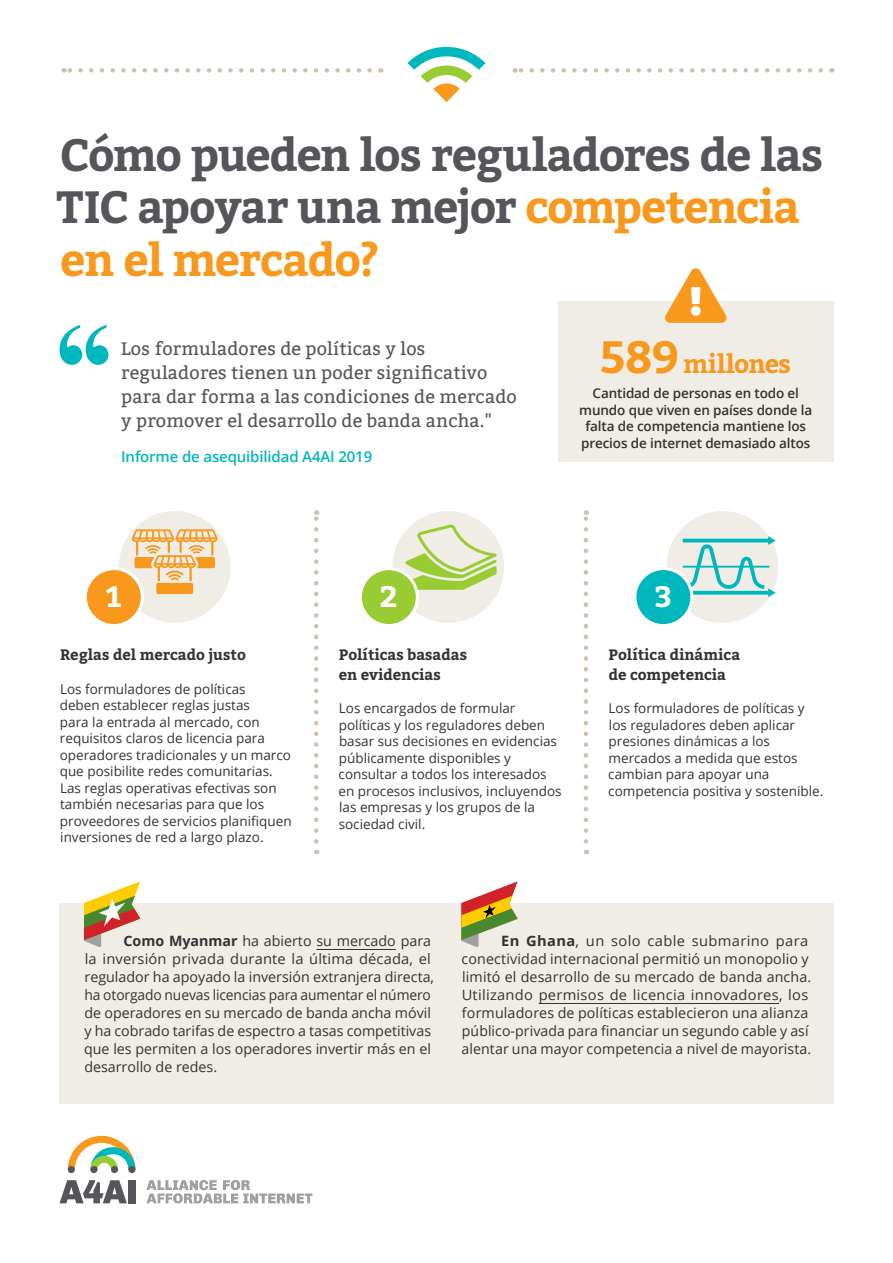
<style>
.page{position:relative;width:893px;height:1263px;background:#fff}
.page>*{position:absolute;margin:0;border:0;box-sizing:border-box;transform-origin:0 0}
.t1{font:700 45px/52.5px "Bitter";letter-spacing:-.025em;color:#55565a}
.t2{font:700 29.4px "Bitter";color:#fff}
.t3{font:700 25.5px "Bitter";letter-spacing:-.015em;color:#f8981d}
.t4{font:18px/24px "Bitter";letter-spacing:.01em;color:#55565a}
.t5{font:700 15px/19.5px "Bitter";color:#333}
.t6{font:600 15px "Open Sans";letter-spacing:-.01em;color:#00b7bd}
.t7{font:14.25px/18px "Open Sans";letter-spacing:.005em;color:#333}
.t8{font:13.5px/16.5px "Open Sans";color:#333}
.t9{font:600 13.5px/16.5px "Open Sans";letter-spacing:-.01em;color:#333;text-align:center}
.s1{color:#f8981d}
.s2{font-size:45px}
.s3{font-weight:700}
</style>
<div class="page">
<svg style="left:60px;top:325px;width:48px;height:40px"></svg>
<div style="left:60px;top:902px;width:774px;height:201px;background:#f0ede7"></div>
<hr style="left:316px;top:949px;width:80px;height:1px;background:#333">
<hr style="left:539px;top:1003px;width:240px;height:1px;background:#333">
<svg style="left:84px;top:881px;width:56px;height:66px"></svg>
<svg style="left:461px;top:881px;width:57px;height:66px"></svg>
<div style="left:558px;top:302px;width:275px;height:160px;background:#f0ede7"></div>
<svg style="left:665px;top:268px;width:61px;height:55px"></svg>
<svg style="left:584px;top:510px;width:4px;height:331px"></svg>
<svg style="left:314px;top:510px;width:4px;height:331px"></svg>
<div style="left:119px;top:511px;width:112px;height:112px;background:#f0ede7;border-radius:50%"></div>
<div style="left:85px;top:569px;width:57px;height:57px;background:#f8981d;border-radius:50%"></div>
<div style="left:84px;top:567px;width:60px;height:60px;border:3px solid #fff;border-radius:50%"></div>
<svg style="left:132px;top:529px;width:86px;height:65px"></svg>
<div style="left:392px;top:511px;width:112px;height:112px;background:#f0ede7;border-radius:50%"></div>
<svg style="left:400px;top:524px;width:97px;height:66px"></svg>
<div style="left:360px;top:569px;width:57px;height:57px;background:#9c3;border-radius:50%"></div>
<div style="left:359px;top:567px;width:60px;height:60px;border:3px solid #fff;border-radius:50%"></div>
<div style="left:666px;top:511px;width:112px;height:112px;background:#f0ede7;border-radius:50%"></div>
<svg style="left:683px;top:536px;width:93px;height:61px"></svg>
<div style="left:635px;top:569px;width:57px;height:57px;background:#00b7bd;border-radius:50%"></div>
<div style="left:633px;top:567px;width:60px;height:60px;border:3px solid #fff;border-radius:50%"></div>
<div style="left:128px;top:1180px;width:7px;height:23px;background:#55565a"></div>
<svg style="left:60px;top:1180px;width:67px;height:23px"></svg>
<svg style="left:68px;top:1136px;width:67px;height:34px"></svg>
<div style="left:128px;top:1166px;width:7px;height:7px;background:#55565a;border-radius:50%"></div>
<div style="left:111px;top:1166px;width:7px;height:7px;background:#55565a;border-radius:50%"></div>
<div style="left:90px;top:1166px;width:7px;height:7px;background:#55565a;border-radius:50%"></div>
<div style="left:68px;top:1166px;width:7px;height:7px;background:#55565a;border-radius:50%"></div>
<svg style="left:146px;top:1180px;width:167px;height:23px"></svg>
<svg style="left:64px;top:68px;width:306px;height:5px"></svg>
<svg style="left:515px;top:68px;width:306px;height:5px"></svg>
<svg style="left:407px;top:47px;width:78px;height:55px"></svg>
<h1 class="t1" style="left:56px;top:129px;width:768px">Cómo pueden los reguladores de las<br>TIC apoyar una mejor <span class="s1">competencia en el mercado?</span></h1>
<h3 class="t4" style="left:121px;top:337px;width:397px">Los formuladores de políticas y los reguladores tienen un poder significativo para dar forma a las condiciones de mercado y promover el desarrollo de banda ancha."</h3>
<p class="t6" style="left:121px;top:446px;width:253px">Informe de asequibilidad A4AI 2019</p>
<h3 class="t3" style="left:600px;top:349px;width:192px"><span class="s2">589</span> millones</h3>
<p class="t9" style="left:579px;top:385px;width:234px">Cantidad de personas en todo el mundo que viven en países donde la falta de competencia mantiene los precios de internet demasiado altos</p>
<h2 class="t2" style="left:106px;top:579px;width:17px">1</h2>
<h2 class="t2" style="left:380px;top:579px;width:19px">2</h2>
<h2 class="t2" style="left:655px;top:579px;width:19px">3</h2>
<p class="t5" style="left:60px;top:645px;width:187px">Reglas del mercado justo</p>
<p class="t8" style="left:60px;top:680px;width:233px">Los formuladores de políticas<br>deben establecer reglas justas<br>para la entrada al mercado, con requisitos claros de licencia para operadores tradicionales y un marco que posibilite redes comunitarias.<br>Las reglas operativas efectivas son también necesarias para que los proveedores de servicios planifiquen inversiones de red a largo plazo.</p>
<p class="t5" style="left:339px;top:645px;width:130px">Políticas basadas en evidencias</p>
<p class="t8" style="left:339px;top:699px;width:225px">Los encargados de formular políticas y los reguladores deben basar sus decisiones en evidencias públicamente disponibles y consultar a todos los interesados en procesos inclusivos, incluyendos las empresas y los grupos de la sociedad civil.</p>
<p class="t5" style="left:609px;top:645px;width:133px">Política dinámica de competencia</p>
<p class="t8" style="left:608px;top:699px;width:216px">Los formuladores de políticas y los reguladores deben aplicar presiones dinámicas a los mercados a medida que estos cambian para apoyar una competencia positiva y sostenible.</p>
<p class="t7" style="left:84px;top:932px;width:351px;text-indent:39px"><span class="s3">Como Myanmar</span> ha abierto su mercado para la inversión privada durante la última década, el regulador ha apoyado la inversión extranjera directa, ha otorgado nuevas licencias para aumentar el número de operadores en su mercado de banda ancha móvil y ha cobrado tarifas de espectro a tasas competitivas que les permiten a los operadores invertir más en el desarrollo de redes.</p>
<p class="t7" style="left:461px;top:932px;width:351px;text-indent:40px"><span class="s3">En Ghana</span>, un solo cable submarino para conectividad internacional permitió un monopolio y limitó el desarrollo de su mercado de banda ancha.<br>Utilizando permisos de licencia innovadores, los formuladores de políticas establecieron una alianza público-privada para financiar un segundo cable y así alentar una mayor competencia a nivel de mayorista.</p>
</div>
